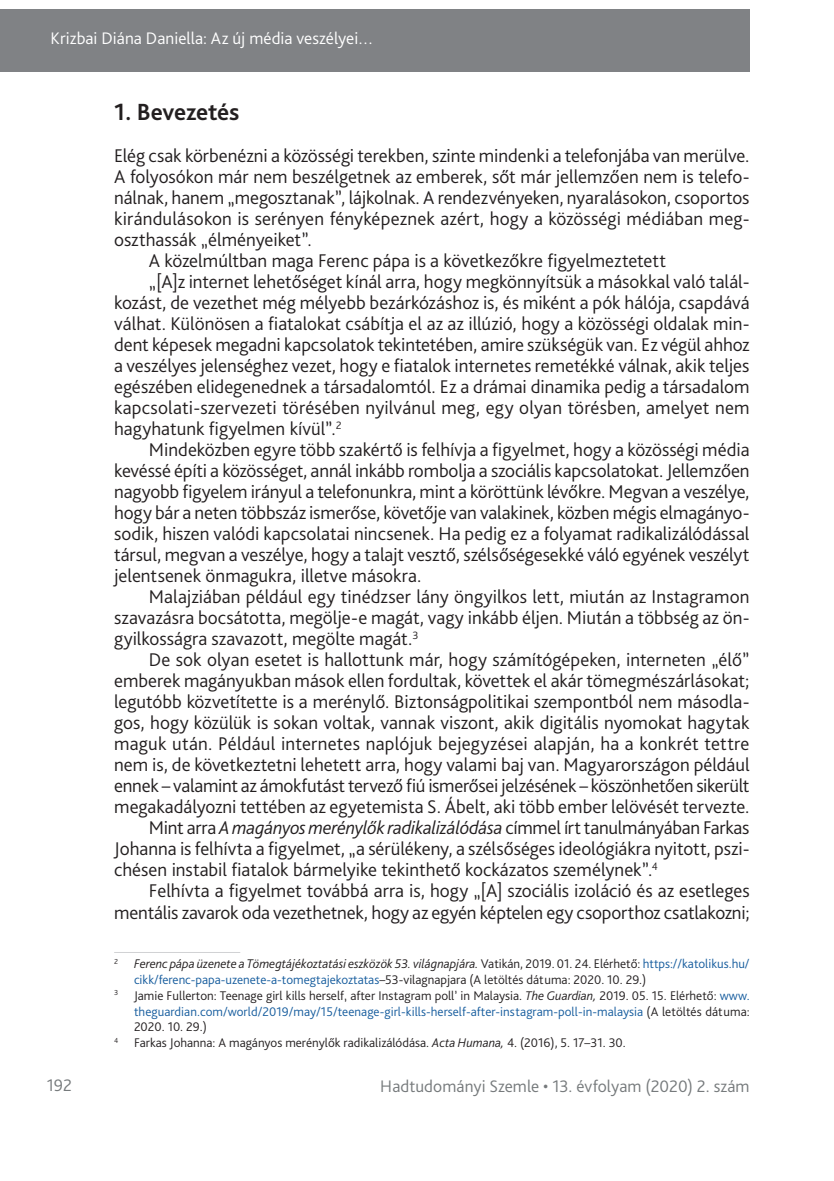
<style>
.page{position:relative;width:834px;height:1181px;background:#fff}
.page>*{position:absolute;margin:0;border:0;box-sizing:border-box;transform-origin:0 0}
._1_1__Head{font:700 24.5px "Bliss Pro";letter-spacing:-.005em;color:#231f20}
._1__Body{font:300 19.25px/21px "Bliss Pro";color:#231f20;text-align:justify}
._2__Body_1st_paragra{font:300 19.25px/21px "Bliss Pro";letter-spacing:.005em;color:#231f20;text-align:justify}
.t1{font:300 17.5px "Bliss Pro";color:#767a7c}
.t2{font:300 17.5px "Bliss Pro";letter-spacing:.005em;color:#fff}
.Lábjegyzet{font:300 13.12px/15.8px "Bliss Pro";color:#231f20}
.s1{font-style:italic}
.s2{color:#175d9e}
</style>
<div class="page">
<div style="left:0;top:9px;width:749px;height:63px;background:#808285"></div>
<hr style="left:114px;top:952px;width:126px;height:1px;background:#d1d2d4">
<p class="t2" style="left:51px;top:27px;width:324px">Krizbai Diána Daniella: Az új média veszélyei…</p>
<p class="_1_1__Head" style="left:114px;top:97px;width:127px">1. Bevezetés</p>
<p class="_2__Body_1st_paragra" style="left:114px;top:145px;width:636px">Elég csak körbenézni a közösségi terekben, szinte mindenki a telefonjába van merülve.<br>A folyosókon már nem beszélgetnek az emberek, sőt már jellemzően nem is telefo&shy;nálnak, hanem „megosztanak”, lájkolnak. A rendezvényeken, nyaralásokon, csoportos kirándulásokon is serényen fényképeznek azért, hogy a közösségi médiában meg&shy;oszthassák „élményeiket”.</p>
<p class="_1__Body" style="left:149px;top:250px;width:518px">A közelmúltban maga Ferenc pápa is a következőkre figyelmeztetett</p>
<p class="_1__Body" style="left:114px;top:271px;width:637px;text-indent:35px">„[A]z internet lehetőséget kínál arra, hogy megkönnyítsük a másokkal való talál&shy;kozást, de vezethet még mélyebb bezárkózáshoz is, és miként a pók hálója, csapdává válhat. Különösen a fiatalokat csábítja el az az illúzió, hogy a közösségi oldalak min&shy;dent képesek megadni kapcsolatok tekintetében, amire szükségük van. Ez végül ahhoz a veszélyes jelenséghez vezet, hogy e fiatalok internetes remetékké válnak, akik teljes egészében elidegenednek a társadalomtól. Ez a drámai dinamika pedig a társadalom kapcsolati-szervezeti törésében nyilvánul meg, egy olyan törésben, amelyet nem hagyhatunk figyelmen kívül”.<sup>2</sup></p>
<p class="_1__Body" style="left:114px;top:439px;width:636px;text-indent:35px">Mindeközben egyre több szakértő is felhívja a figyelmet, hogy a közösségi média kevéssé építi a közösséget, annál inkább rombolja a szociális kapcsolatokat. Jellemzően nagyobb figyelem irányul a telefonunkra, mint a köröttünk lévőkre. Megvan a veszélye, hogy bár a neten többszáz ismerőse, követője van valakinek, közben mégis elmagányo&shy;sodik, hiszen valódi kapcsolatai nincsenek. Ha pedig ez a folyamat radikalizálódással társul, megvan a veszélye, hogy a talajt vesztő, szélsőségesekké váló egyének veszélyt jelentsenek önmagukra, illetve másokra.</p>
<p class="_1__Body" style="left:114px;top:586px;width:636px;text-indent:35px">Malajziában például egy tinédzser lány öngyilkos lett, miután az Instagramon szavazásra bocsátotta, megölje-e magát, vagy inkább éljen. Miután a többség az ön&shy;gyilkosságra szavazott, megölte magát.<sup>3</sup></p>
<p class="_1__Body" style="left:114px;top:649px;width:637px;text-indent:35px">De sok olyan esetet is hallottunk már, hogy számítógépeken, interneten „élő” emberek magányukban mások ellen fordultak, követtek el akár tömegmészárlásokat; legutóbb közvetítette is a merénylő. Biztonságpolitikai szempontból nem másodla&shy;gos, hogy közülük is sokan voltak, vannak viszont, akik digitális nyomokat hagytak maguk után. Például internetes naplójuk bejegyzései alapján, ha a konkrét tettre nem is, de következtetni lehetett arra, hogy valami baj van. Magyarországon például ennek – valamint az ámokfutást tervező fiú ismerősei jelzésének – köszönhetően sikerült megakadályozni tettében az egyetemista S. Ábelt, aki több ember lelövését tervezte.</p>
<p class="_1__Body" style="left:114px;top:817px;width:636px;text-indent:35px">Mint arra <span class="s1">Amagányos merénylők radikalizálódása</span> címmel írt tanulmányában Farkas Johanna is felhívta a figyelmet, „a sérülékeny, a szélsőséges ideológiákra nyitott, pszi&shy;chésen instabil fiatalok bármelyike tekinthető kockázatos személynek”.<sup>4</sup></p>
<p class="_1__Body" style="left:114px;top:880px;width:637px;text-align:right">Felhívta a figyelmet továbbá arra is, hogy „[A] szociális izoláció és az esetleges mentális zavarok oda vezethetnek, hogy az egyén képtelen egy csoporthoz csatlakozni;</p>
<p class="Lábjegyzet" style="left:134px;top:955px;width:617px;text-indent:-20px"><sup>2</sup> <span class="s1">Ferenc pápa üzenete a Tömegtájékoztatási eszközök 53. világnapjára.</span> Vatikán, 2019. 01. 24. Elérhető: <span class="s2">https://katolikus.hu/ cikk/ferenc-papa-uzenete-a-tomegtajekoztatas</span>–53-vilagnapjara (A letöltés dátuma: 2020. 10. 29.)</p>
<p class="Lábjegyzet" style="left:134px;top:987px;width:617px;text-align:justify;text-indent:-20px"><sup>3</sup> Jamie Fullerton: Teenage girl kills herself‚ after Instagram poll’ in Malaysia. <span class="s1">The Guardian,</span> 2019. 05. 15. Elérhető: <span class="s2">www. theguardian.com/world/2019/may/15/teenage-girl-kills-herself-after-instagram-poll-in-malaysia</span> (A letöltés dátuma:<br>2020. 10. 29.)</p>
<p class="Lábjegyzet" style="left:114px;top:1034px;width:513px"><sup>4</sup> Farkas Johanna: A magányos merénylők radikalizálódása. <span class="s1">Acta Humana,</span> 4. (2016), 5. 17–31. 30.</p>
<p class="t1" style="left:47px;top:1074px;width:27px">192</p>
<p class="t1" style="left:380px;top:1075px;width:371px">Hadtudományi Szemle • 13. évfolyam (2020) 2. szám</p>
</div>
